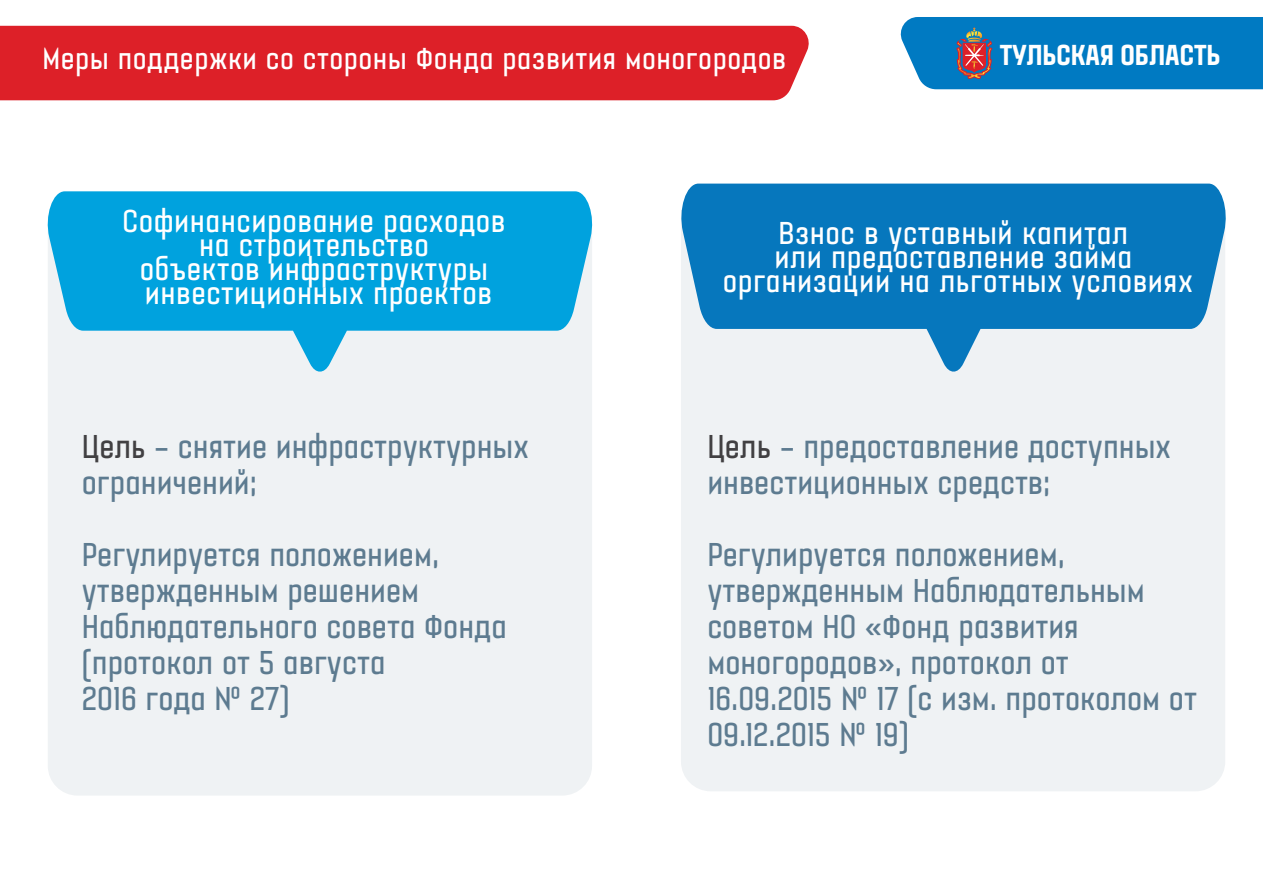
<style>
.page{position:relative;width:1263px;height:893px;background:#fff}
.page>*{position:absolute;margin:0;border:0;box-sizing:border-box;transform-origin:0 0}
.t1{font:700 36px/36px "Gubia";color:#5d7b90}
.t2{font:700 34.5px "Gubia";letter-spacing:.015em;color:#fff}
.t3{font:700 33px "Gubia";letter-spacing:.015em;color:#fff}
.t4{font:900 31.5px "Gubia";color:#fff}
.s1{color:#414042}
</style>
<div class="page">
<svg style="left:901px;top:17px;width:362px;height:72px;background:#0f7bbe"></svg>
<div style="left:0;top:26px;width:809px;height:74px;background:#dd2028"></div>
<div style="left:48px;top:374px;width:544px;height:421px;background:#eff2f4"></div>
<svg style="left:47px;top:191px;width:546px;height:183px;fill:#00a2de"></svg>
<div style="left:681px;top:374px;width:544px;height:417px;background:#eff2f4"></div>
<svg style="left:681px;top:184px;width:545px;height:190px;fill:#0677bd"></svg>
<p class="t3" style="left:43px;top:37px;width:745px">Меры поддержки со стороны Фонда развития моногородов</p>
<p class="t4" style="left:1000px;top:33px;width:222px">ТУЛЬСКАЯ ОБЛАСТЬ</p>
<p class="t2" style="left:122px;top:198px;width:385px">Софинансирование расходов</p>
<p class="t2" style="left:199px;top:222px;width:231px">на строительство</p>
<p class="t2" style="left:140px;top:246px;width:350px">объектов инфраструктуры</p>
<p class="t2" style="left:145px;top:270px;width:349px">инвестиционных проектов</p>
<p class="t1" style="left:82px;top:428px;width:449px"><span class="s1">Цель</span> – снятие инфраструктурных ограничений;</p>
<p class="t1" style="left:82px;top:536px;width:426px">Регулируется положением, утвержденным решением<br>Наблюдательного совета Фонда (протокол от 5 августа<br>2016 года № 27)</p>
<p class="t2" style="left:778px;top:210px;width:351px">Взнос в уставный капитал</p>
<p class="t2" style="left:774px;top:234px;width:359px">или предоставление займа</p>
<p class="t2" style="left:723px;top:258px;width:472px">организации на льготных условиях</p>
<p class="t1" style="left:707px;top:428px;width:465px"><span class="s1">Цель</span> – предоставление доступных инвестиционных средств;</p>
<p class="t1" style="left:707px;top:536px;width:491px">Регулируется положением, утвержденным Наблюдательным советом НО «Фонд развития моногородов», протокол от<br>16.09.2015 № 17 (с изм. протоколом от<br>09.12.2015 № 19)</p>
</div>
